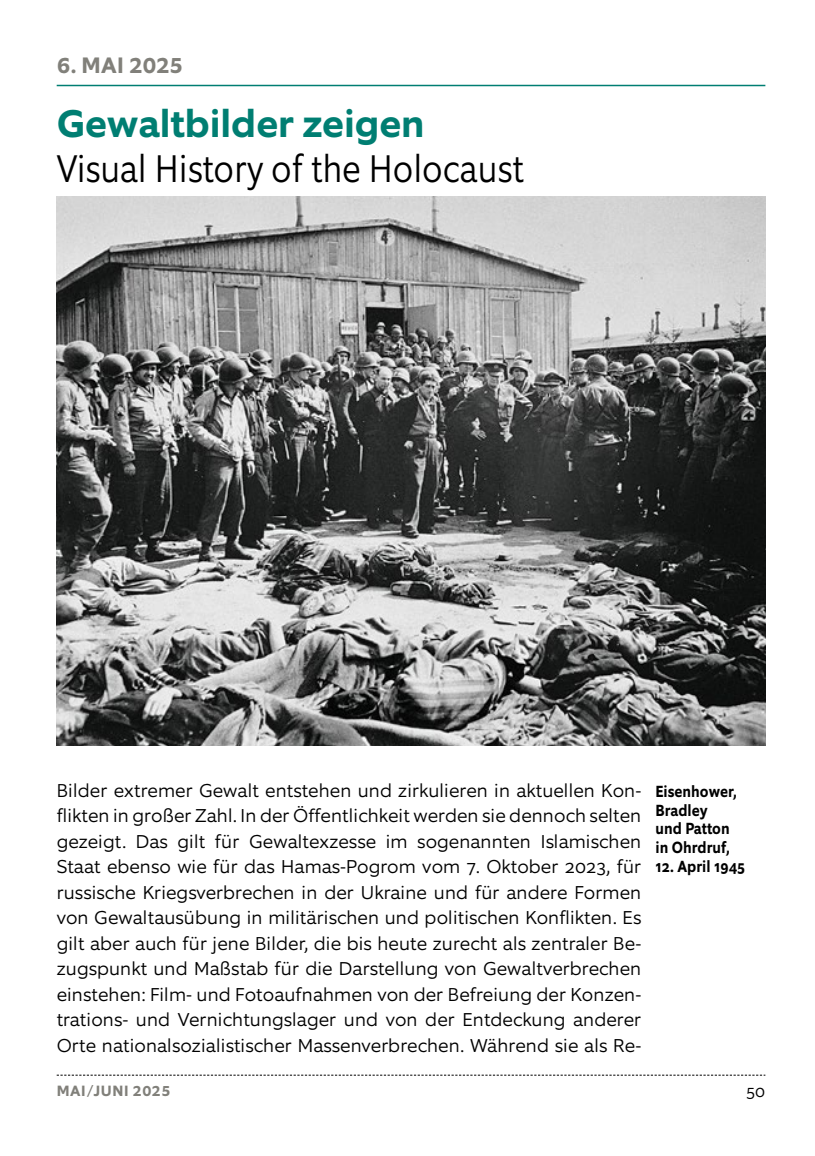
<style>
.page{position:relative;width:815px;height:1156px;background:#fff}
.page>*{position:absolute;margin:0;border:0;box-sizing:border-box;transform-origin:0 0}
.Start_Untertitel{font:300 38.75px "Equip Condensed";color:#000}
.Start_Titel{font:700 38.75px "Equip";color:#007e72}
.Start_Datum{font:700 22.5px "Equip";letter-spacing:.01em;color:#81807a}
.Lauftext{font:300 18.75px/25.5px "Equip";color:#000;text-align:justify}
.t1{font:300 17px "Equip";color:#000}
.BU_film{font:700 16.25px/18.8px "Equip Condensed";letter-spacing:.005em;color:#000}
.t2{font:700 15px "Equip";letter-spacing:.035em;color:#81807a}
</style>
<div class="page">
<svg style="left:57px;top:1074px;width:708px;height:1px"></svg>
<hr style="left:57px;top:85px;width:708px;height:1px;background:#007e72">
<img style="left:57px;top:196px;width:708px;height:549px">
<p class="Start_Datum" style="left:57px;top:51px;width:128px">6. MAI 2025</p>
<p class="Start_Titel" style="left:57px;top:99px;width:370px">Gewaltbilder zeigen</p>
<p class="Start_Untertitel" style="left:57px;top:144px;width:468px">Visual History of the Holocaust</p>
<p class="Lauftext" style="left:57px;top:777px;width:586px">Bilder extremer Gewalt entstehen und zirkulieren in aktuellen Kon&shy;flikten in großer Zahl. In der Öffentlichkeit werden sie dennoch selten gezeigt. Das gilt für Gewaltexzesse im sogenannten Islamischen Staat ebenso wie für das Hamas-Pogrom vom 7. Oktober 2023, für russische Kriegsverbrechen in der Ukraine und für andere Formen von Gewaltausübung in militärischen und politischen Konflikten. Es gilt aber auch für jene Bilder, die bis heute zurecht als zentraler Be&shy;zugspunkt und Maßstab für die Darstellung von Gewaltverbrechen einstehen: Film- und Fotoaufnahmen von der Befreiung der Konzen&shy;trations- und Vernichtungslager und von der Entdeckung anderer Orte nationalsozialistischer Massenverbrechen. Während sie als Re-</p>
<p class="BU_film" style="left:656px;top:781px;width:83px">Eisenhower,<br>Bradley und Patton in Ohrdruf,</p>
<p class="BU_film" style="left:656px;top:856px;width:91px">12. April 1945</p>
<p class="t2" style="left:57px;top:1080px;width:115px">MAI/JUNI 2025</p>
<p class="t1" style="left:746px;top:1080px;width:21px">50</p>
</div>
